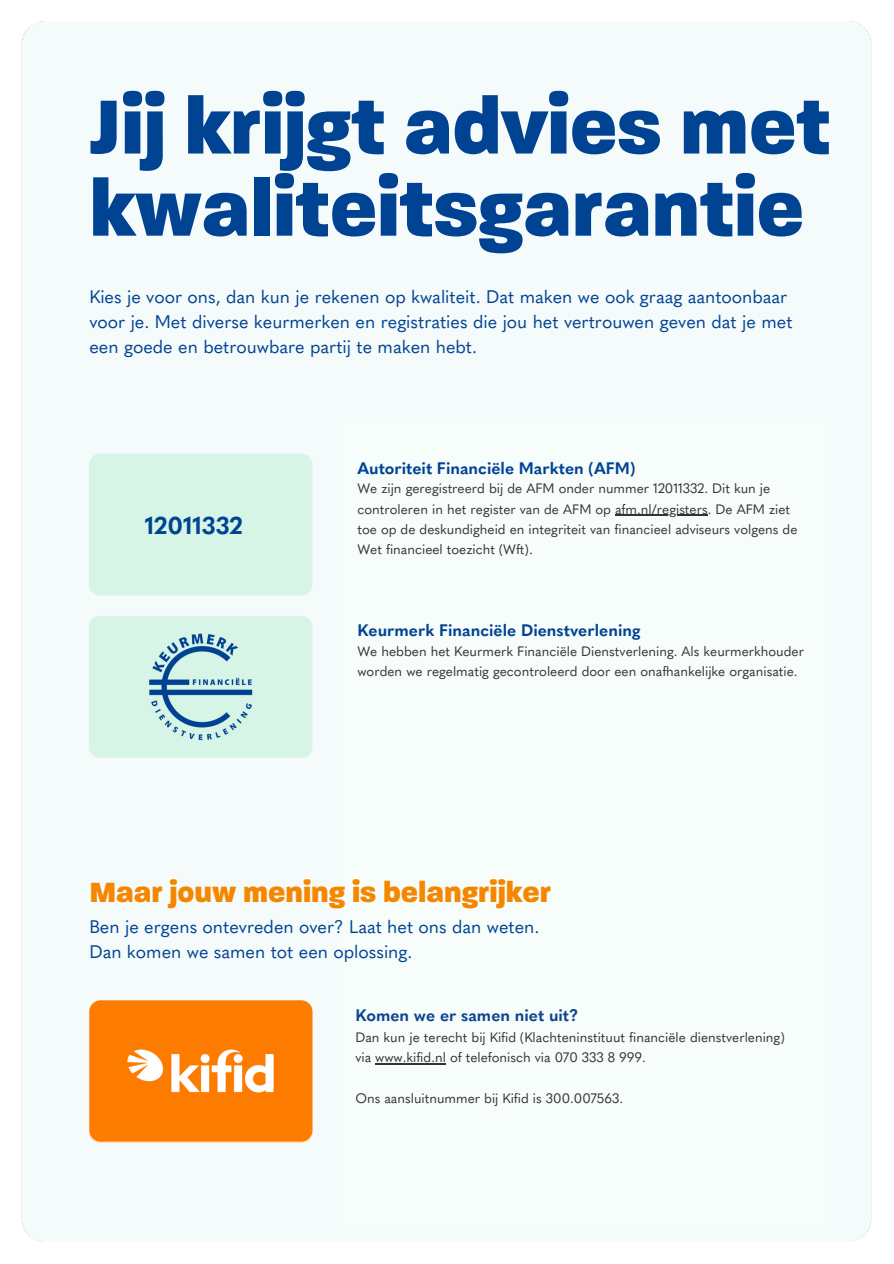
<style>
.page{position:relative;width:894px;height:1264px;background:#fff}
.page>*{position:absolute;margin:0;border:0;box-sizing:border-box;transform-origin:0 0}
.t1{font:800 82.5px/82.2px "Paralucent";color:#004393}
.t2{font:800 30px "Paralucent";color:#f58700}
.t3{font:700 24px "Quasimoda";color:#004393}
.t4{font:18px/24.8px "Quasimoda";color:#004393}
.t5{font:700 16.5px "Quasimoda";color:#004393}
.t6{font:700 16.5px "Quasimoda";color:#0e458f}
.t7{font:13.5px/20.2px "Quasimoda";color:#333}
</style>
<div class="page">
<img style="left:21px;top:21px;width:851px;height:1221px">
<div style="left:89px;top:1000px;width:223px;height:141px;background:#fd7c01;border-radius:11px"></div>
<div style="left:337px;top:418px;width:486px;height:807px;background:#f7fdfb"></div>
<img style="left:127px;top:1049px;width:147px;height:44px">
<hr style="left:615px;top:515px;width:92px;height:1px;background:#333">
<hr style="left:375px;top:1063px;width:71px;height:1px;background:#333">
<p class="t1" style="left:89px;top:92px;width:742px">Jij krijgt advies met kwaliteitsgarantie</p>
<p class="t4" style="left:89px;top:284px;width:704px">Kies je voor ons, dan kun je rekenen op kwaliteit. Dat maken we ook graag aantoonbaar voor je. Met diverse keurmerken en registraties die jou het vertrouwen geven dat je met een goede en betrouwbare partij te maken hebt.</p>
<p class="t3" style="left:145px;top:511px;width:99px">12011332</p>
<p class="t5" style="left:357px;top:458px;width:279px">Autoriteit Financiële Markten (AFM)</p>
<p class="t7" style="left:357px;top:478px;width:434px">We zijn geregistreerd bij de AFM onder nummer 12011332. Dit kun je controleren in het register van de AFM op afm.nl/registers. De AFM ziet</p>
<p class="t7" style="left:357px;top:519px;width:441px">toe op de deskundigheid en integriteit van financieel adviseurs volgens de<br>Wet financieel toezicht (Wft).</p>
<p class="t5" style="left:357px;top:620px;width:284px">Keurmerk Financiële Dienstverlening</p>
<p class="t7" style="left:357px;top:640px;width:448px">We hebben het Keurmerk Financiële Dienstverlening. Als keurmerkhouder worden we regelmatig gecontroleerd door een onafhankelijke organisatie.</p>
<h4 class="t2" style="left:89px;top:879px;width:463px">Maar jouw mening is belangrijker</h4>
<h1 class="t4" style="left:89px;top:914px;width:451px">Ben je ergens ontevreden over? Laat het ons dan weten.<br>Dan komen we samen tot een oplossing.</h1>
<h3 class="t6" style="left:355px;top:1005px;width:224px">Komen we er samen niet uit?</h3>
<h2 class="t7" style="left:355px;top:1026px;width:431px">Dan kun je terecht bij Kifid (Klachteninstituut financiële dienstverlening) via www.kifid.nl of telefonisch via 070 333 8 999.</h2>
<h4 class="t7" style="left:355px;top:1087px;width:269px">Ons aansluitnummer bij Kifid is 300.007563.</h4>
</div>
